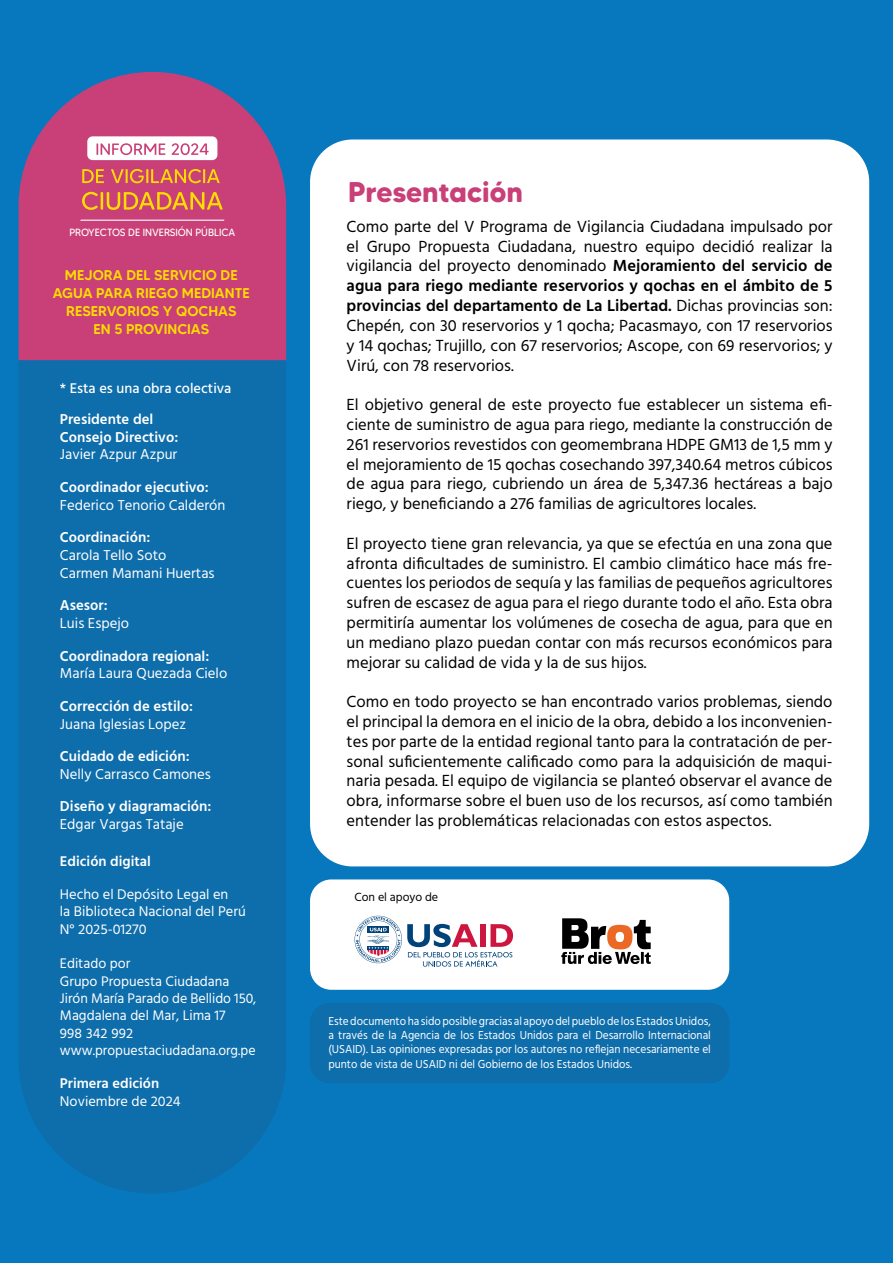
<style>
.page{position:relative;width:893px;height:1263px;background:#0778be}
.page>*{position:absolute;margin:0;border:0;box-sizing:border-box;transform-origin:0 0}
.t1{font:700 28.5px "MADE Tommy Soft";color:#c93f77}
.t2{font:16.5px/19.8px "Hind";color:#000;text-align:justify}
.t3{font:14.7px/17.7px "Hind";color:#fff}
.t4{font:600 14.7px/17.7px "Hind";color:#fff}
.t5{font:14.4px/17.2px "Hind";color:#fff}
.t6{font:600 14.4px "Hind";color:#fff}
.t7{font:500 14.4px "Hind";color:#fff}
.t8{font:14.25px/17.4px "Hind";color:#fff}
.t9{font:500 14.1px/18px "MADE Tommy Soft";color:#fd0;text-align:center}
.t10{font:12.15px "Hind";letter-spacing:-.005em;color:#000}
.t11{font:11.85px/14.2px "Hind";letter-spacing:-.005em;color:#fff;text-align:justify;scale:.96 1}
.t12{font:10.5px "MADE Tommy Soft";letter-spacing:-.005em;color:#fff;scale:.96 1}
.s1{font-weight:600}
</style>
<div class="page">
<div style="left:310px;top:139px;width:559px;height:727px;background:#fff;border-radius:43px"></div>
<div style="left:19px;top:360px;width:267px;height:833px;background:#0e6dab"></div>
<svg style="left:19px;top:72px;width:267px;height:288px;background:#b3457e"></svg>
<hr style="left:81px;top:220px;width:143px;height:1px;background:#fff">
<div style="left:87px;top:136px;width:130px;height:24px;background:#fff;border-radius:5px"></div>
<svg style="left:96px;top:143px;width:69px;height:12px"></svg>
<svg style="left:172px;top:143px;width:37px;height:12px"></svg>
<svg style="left:82px;top:169px;width:22px;height:14px"></svg>
<svg style="left:111px;top:169px;width:109px;height:14px;background:#db744e"></svg>
<svg style="left:82px;top:192px;width:141px;height:18px;background:#db764c"></svg>
<div style="left:310px;top:1003px;width:419px;height:80px;background:#0e6dab;border-radius:20px"></div>
<div style="left:310px;top:879px;width:419px;height:111px;background:#fff;border-radius:21px"></div>
<svg style="left:355px;top:916px;width:158px;height:50px"></svg>
<svg style="left:561px;top:918px;width:90px;height:46px"></svg>
<p class="t12" style="left:69px;top:226px;width:174px">PROYECTOS DE INVERSIÓN PÚBLICA</p>
<p class="t9" style="left:53px;top:266px;width:198px">MEJORA DEL SERVICIO DE<br>AGUA PARA RIEGO MEDIANTE<br>RESERVORIOS Y QOCHAS<br>EN 5 PROVINCIAS</p>
<p class="t7" style="left:60px;top:378px;width:173px">* Esta es una obra colectiva</p>
<p class="t4" style="left:60px;top:411px;width:120px">Presidente del<br>Consejo Directivo:</p>
<p class="t3" style="left:60px;top:446px;width:119px">Javier Azpur Azpur</p>
<p class="t4" style="left:60px;top:479px;width:150px">Coordinador ejecutivo:</p>
<p class="t3" style="left:60px;top:497px;width:167px">Federico Tenorio Calderón</p>
<p class="t4" style="left:60px;top:529px;width:92px">Coordinación:</p>
<p class="t3" style="left:60px;top:547px;width:156px">Carola Tello Soto<br>Carmen Mamani Huertas</p>
<p class="t4" style="left:60px;top:597px;width:49px">Asesor:</p>
<p class="t3" style="left:60px;top:615px;width:71px">Luis Espejo</p>
<p class="t4" style="left:60px;top:648px;width:151px">Coordinadora regional:</p>
<p class="t3" style="left:60px;top:665px;width:169px">María Laura Quezada Cielo</p>
<p class="t4" style="left:60px;top:698px;width:134px">Corrección de estilo:</p>
<p class="t3" style="left:60px;top:715px;width:128px">Juana Iglesias Lopez</p>
<p class="t4" style="left:60px;top:748px;width:131px">Cuidado de edición:</p>
<p class="t3" style="left:60px;top:766px;width:153px">Nelly Carrasco Camones</p>
<p class="t4" style="left:60px;top:798px;width:153px">Diseño y diagramación:</p>
<p class="t3" style="left:60px;top:816px;width:125px">Edgar Vargas Tataje</p>
<p class="t6" style="left:60px;top:851px;width:93px">Edición digital</p>
<p class="t5" style="left:60px;top:886px;width:187px">Hecho el Depósito Legal en<br>la Biblioteca Nacional del Perú<br>N° 2025-01270</p>
<p class="t8" style="left:60px;top:955px;width:198px">Editado por<br>Grupo Propuesta Ciudadana<br>Jirón María Parado de Bellido 150,<br>Magdalena del Mar, Lima 17<br>998 342 992 www.propuestaciudadana.org.pe</p>
<p class="t6" style="left:60px;top:1073px;width:101px">Primera edición</p>
<p class="t5" style="left:60px;top:1093px;width:122px">Noviembre de 2024</p>
<h1 class="t1" style="left:348px;top:174px;width:176px">Presentación</h1>
<p class="t2" style="left:347px;top:217px;width:487px">Como parte del V Programa de Vigilancia Ciudadana impulsado por el Grupo Propuesta Ciudadana, nuestro equipo decidió realizar la vigilancia del proyecto denominado <span class="s1">Mejoramiento del servicio de agua para riego mediante reservorios y qochas en el ámbito de 5 provincias del departamento de La Libertad.</span> Dichas provincias son:<br>Chepén, con 30 reservorios y 1 qocha; Pacasmayo, con 17 reservorios y 14 qochas; Trujillo, con 67 reservorios; Ascope, con 69 reservorios; y Virú, con 78 reservorios.</p>
<p class="t2" style="left:347px;top:396px;width:487px">El objetivo general de este proyecto fue establecer un sistema efi&shy;ciente de suministro de agua para riego, mediante la construcción de 261 reservorios revestidos con geomembrana HDPE GM13 de 1,5 mm y el mejoramiento de 15 qochas cosechando 397,340.64 metros cúbicos de agua para riego, cubriendo un área de 5,347.36 hectáreas a bajo riego, y beneficiando a 276 familias de agricultores locales.</p>
<p class="t2" style="left:347px;top:534px;width:487px">El proyecto tiene gran relevancia, ya que se efectúa en una zona que afronta dificultades de suministro. El cambio climático hace más fre&shy;cuentes los periodos de sequía y las familias de pequeños agricultores sufren de escasez de agua para el riego durante todo el año. Esta obra permitiría aumentar los volúmenes de cosecha de agua, para que en un mediano plazo puedan contar con más recursos económicos para mejorar su calidad de vida y la de sus hijos.</p>
<p class="t2" style="left:347px;top:693px;width:487px">Como en todo proyecto se han encontrado varios problemas, siendo el principal la demora en el inicio de la obra, debido a los inconvenien&shy;tes por parte de la entidad regional tanto para la contratación de per&shy;sonal suficientemente calificado como para la adquisición de maqui&shy;naria pesada. El equipo de vigilancia se planteó observar el avance de obra, informarse sobre el buen uso de los recursos, así como también entender las problemáticas relacionadas con estos aspectos.</p>
<p class="t10" style="left:355px;top:889px;width:85px">Con el apoyo de</p>
<p class="t11" style="left:328px;top:1014px;width:400px">Este documento ha sido posible gracias al apoyo del pueblo de los Estados Unidos, a través de la Agencia de los Estados Unidos para el Desarrollo Internacional (USAID). Las opiniones expresadas por los autores no reflejan necesariamente el punto de vista de USAID ni del Gobierno de los Estados Unidos.</p>
</div>
